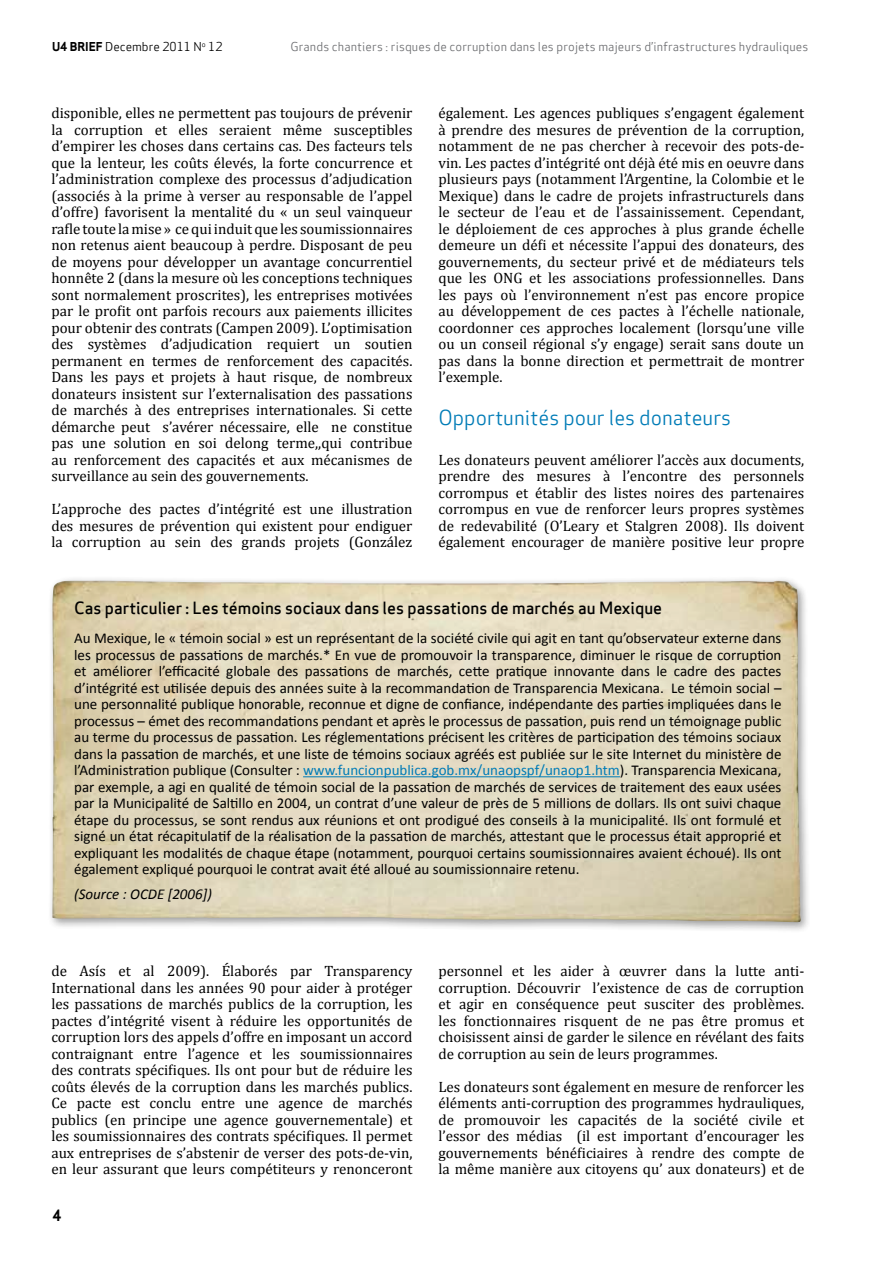
<style>
.page{position:relative;width:893px;height:1263px;background:#fff}
.page>*{position:absolute;margin:0;border:0;box-sizing:border-box;transform-origin:0 0}
.t1{font:20.25px "Apex Sans Book T";color:#007cb7}
.t2{font:16.5px "Apex Sans Medium T";color:#000}
.t3{font:15px/16.5px "Cambria";color:#000;text-align:justify}
.t4{font:15px/16.5px "Calibri";color:#000;text-align:justify}
.t5{font:italic 15px "Calibri";color:#000}
.t6{font:15px "Apex Sans Bold T";color:#000}
.t7{font:12px "Apex Sans Book T";letter-spacing:.01em;color:#6d6e71}
.t8{font:12px "Apex Sans Book T";color:#000}
.t9{font:12px "Apex Sans Bold T";color:#000}
.s1{color:#007cb7}
</style>
<div class="page">
<div style="left:47px;top:575px;width:765px;height:358px;background:#000;opacity:.45"></div>
<img style="left:52px;top:581px;width:749px;height:341px">
<hr style="left:303px;top:776px;width:317px;height:1px;background:#007cb7">
<p class="t9" style="left:52px;top:38px;width:33px">U4 Brief</p>
<p class="t8" style="left:105px;top:39px;width:119px">Decembre 2011 N<sup>o</sup> 12</p>
<p class="t7" style="left:291px;top:39px;width:519px">Grands chantiers : risques de corruption dans les projets majeurs d’infrastructures hydrauliques</p>
<p class="t3" style="left:51px;top:105px;width:363px">disponible, elles ne permettent pas toujours de prévenir la corruption et elles seraient même susceptibles d’empirer les choses dans certains cas. Des facteurs tels que la lenteur, les coûts élevés, la forte concurrence et l’administration complexe des processus d’adjudication (associés à la prime à verser au responsable de l’appel d’offre) favorisent la mentalité du « un seul vainqueur rafle toute la mise » ce qui induit que les soumissionnaires non retenus aient beaucoup à perdre. Disposant de peu de moyens pour développer un avantage concurrentiel honnête 2 (dans la mesure où les conceptions techniques sont normalement proscrites), les entreprises motivées par le profit ont parfois recours aux paiements illicites pour obtenir des contrats (Campen 2009). L’optimisation des systèmes d’adjudication requiert un soutien permanent en termes de renforcement des capacités.<br>Dans les pays et projets à haut risque, de nombreux donateurs insistent sur l’externalisation des passations de marchés à des entreprises internationales. Si cette démarche peut s’avérer nécessaire, elle ne constitue pas une solution en soi delong terme,,qui contribue au renforcement des capacités et aux mécanismes de surveillance au sein des gouvernements.</p>
<p class="t3" style="left:51px;top:501px;width:363px">L’approche des pactes d’intégrité est une illustration des mesures de prévention qui existent pour endiguer la corruption au sein des grands projets (González</p>
<p class="t3" style="left:438px;top:105px;width:367px">également. Les agences publiques s’engagent également à prendre des mesures de prévention de la corruption, notamment de ne pas chercher à recevoir des pots-de&shy;vin. Les pactes d’intégrité ont déjà été mis en oeuvre dans plusieurs pays (notamment l’Argentine, la Colombie et le Mexique) dans le cadre de projets infrastructurels dans le secteur de l’eau et de l’assainissement. Cependant, le déploiement de ces approches à plus grande échelle demeure un défi et nécessite l’appui des donateurs, des gouvernements, du secteur privé et de médiateurs tels que les ONG et les associations professionnelles. Dans les pays où l’environnement n’est pas encore propice au développement de ces pactes à l’échelle nationale, coordonner ces approches localement (lorsqu’une ville ou un conseil régional s’y engage) serait sans doute un pas dans la bonne direction et permettrait de montrer l’exemple.</p>
<h1 class="t1" style="left:438px;top:404px;width:294px">Opportunités pour les donateurs</h1>
<p class="t3" style="left:438px;top:451px;width:367px">Les donateurs peuvent améliorer l’accès aux documents, prendre des mesures à l’encontre des personnels corrompus et établir des listes noires des partenaires corrompus en vue de renforcer leurs propres systèmes de redevabilité (O’Leary et Stalgren 2008). Ils doivent également encourager de manière positive leur propre</p>
<p class="t2" style="left:74px;top:597px;width:589px">Cas particulier : Les témoins sociaux dans les passations de marchés au Mexique</p>
<p class="t4" style="left:74px;top:630px;width:709px">Au Mexique, le « témoin social » est un représentant de la société civile qui agit en tant qu’observateur externe dans les processus de passations de marchés.* En vue de promouvoir la transparence, diminuer le risque de corruption et améliorer l’efficacité globale des passations de marchés, cette pratique innovante dans le cadre des pactes d’intégrité est utilisée depuis des années suite à la recommandation de Transparencia Mexicana. Le témoin social – une personnalité publique honorable, reconnue et digne de confiance, indépendante des parties impliquées dans le processus – émet des recommandations pendant et après le processus de passation, puis rend un témoignage public au terme du processus de passation. Les réglementations précisent les critères de participation des témoins sociaux dans la passation de marchés, et une liste de témoins sociaux agréés est publiée sur le site Internet du ministère de l’Administration publique (Consulter : <span class="s1">www.funcionpublica.gob.mx/unaopspf/unaop1.htm</span>). Transparencia Mexicana, par exemple, a agi en qualité de témoin social de la passation de marchés de services de traitement des eaux usées par la Municipalité de Saltillo en 2004, un contrat d’une valeur de près de 5 millions de dollars. Ils ont suivi chaque étape du processus, se sont rendus aux réunions et ont prodigué des conseils à la municipalité. Ils ont formulé et signé un état récapitulatif de la réalisation de la passation de marchés, attestant que le processus était approprié et expliquant les modalités de chaque étape (notamment, pourquoi certains soumissionnaires avaient échoué). Ils ont également expliqué pourquoi le contrat avait été alloué au soumissionnaire retenu.</p>
<p class="t5" style="left:74px;top:884px;width:139px">(Source : OCDE [2006])</p>
<p class="t3" style="left:51px;top:963px;width:363px">de Asís et al 2009). Élaborés par Transparency International dans les années 90 pour aider à protéger les passations de marchés publics de la corruption, les pactes d’intégrité visent à réduire les opportunités de corruption lors des appels d’offre en imposant un accord contraignant entre l’agence et les soumissionnaires des contrats spécifiques. Ils ont pour but de réduire les coûts élevés de la corruption dans les marchés publics.<br>Ce pacte est conclu entre une agence de marchés publics (en principe une agence gouvernementale) et les soumissionnaires des contrats spécifiques. Il permet aux entreprises de s’abstenir de verser des pots-de-vin, en leur assurant que leurs compétiteurs y renonceront</p>
<p class="t6" style="left:52px;top:1205px;width:10px">4</p>
<p class="t3" style="left:438px;top:963px;width:367px">personnel et les aider à œuvrer dans la lutte anti&shy;corruption. Découvrir l’existence de cas de corruption et agir en conséquence peut susciter des problèmes. les fonctionnaires risquent de ne pas être promus et choisissent ainsi de garder le silence en révélant des faits de corruption au sein de leurs programmes.</p>
<p class="t3" style="left:438px;top:1078px;width:367px">Les donateurs sont également en mesure de renforcer les éléments anti-corruption des programmes hydrauliques, de promouvoir les capacités de la société civile et l’essor des médias (il est important d’encourager les gouvernements bénéficiaires à rendre des compte de la même manière aux citoyens qu’ aux donateurs) et de</p>
</div>
